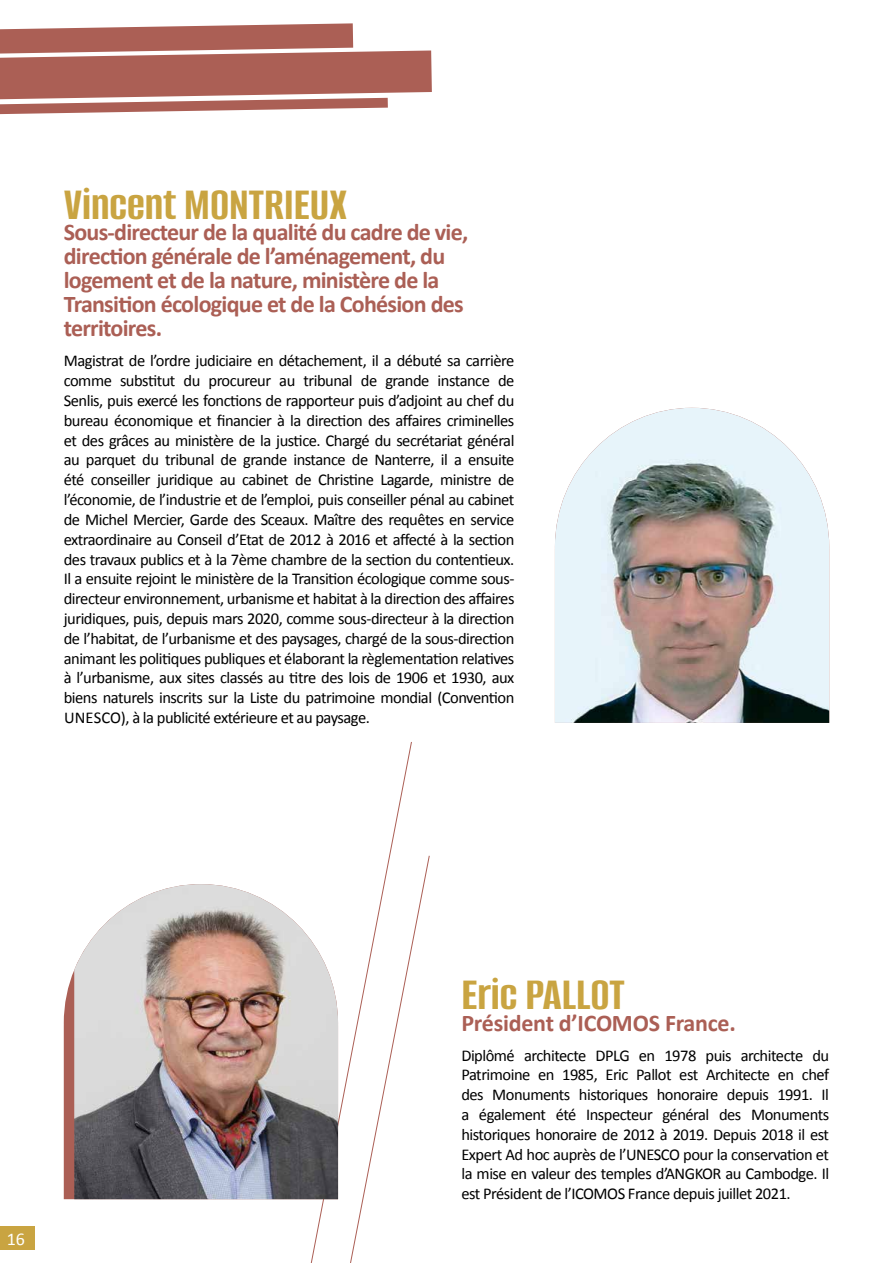
<style>
.page{position:relative;width:893px;height:1263px;background:#fff}
.page>*{position:absolute;margin:0;border:0;box-sizing:border-box;transform-origin:0 0}
.t1{font:700 48px "Alumni Sans";color:#c9a441}
.t2{font:700 24px/24px "Calibri";letter-spacing:-.03em;color:#ab5f55}
.t3{font:700 24px "Calibri";letter-spacing:-.01em;color:#ab5f55}
.t4{font:18px "Calibri";color:#fff}
.t5{font:16.5px/19.8px "Calibri";letter-spacing:-.03em;color:#000;text-align:justify}
</style>
<div class="page">
<div style="left:0;top:1226px;width:34px;height:24px;background:#c9a441"></div>
<svg style="left:389px;top:742px;width:23px;height:113px"></svg>
<svg style="left:310px;top:855px;width:120px;height:408px"></svg>
<img style="left:555px;top:408px;width:274px;height:315px">
<svg style="left:64px;top:971px;width:10px;height:228px;background:#b06a61"></svg>
<img style="left:74px;top:884px;width:264px;height:315px">
<svg style="left:0;top:23px;width:432px;height:91px"></svg>
<p class="t1" style="left:64px;top:180px;width:285px">Vincent MONTRIEUX</p>
<p class="t2" style="left:64px;top:220px;width:406px">Sous-directeur de la qualité du cadre de vie, direction générale de l’aménagement, du logement et de la nature, ministère de la Transition écologique et de la Cohésion des territoires.</p>
<p class="t5" style="left:64px;top:351px;width:452px">Magistrat de l’ordre judiciaire en détachement, il a débuté sa carrière comme substitut du procureur au tribunal de grande instance de Senlis, puis exercé les fonctions de rapporteur puis d’adjoint au chef du bureau économique et financier à la direction des affaires criminelles et des grâces au ministère de la justice. Chargé du secrétariat général au parquet du tribunal de grande instance de Nanterre, il a ensuite été conseiller juridique au cabinet de Christine Lagarde, ministre de l’économie, de l’industrie et de l’emploi, puis conseiller pénal au cabinet de Michel Mercier, Garde des Sceaux. Maître des requêtes en service extraordinaire au Conseil d’Etat de 2012 à 2016 et affecté à la section des travaux publics et à la 7ème chambre de la section du contentieux.<br>Il a ensuite rejoint le ministère de la Transition écologique comme sous&shy;directeur environnement, urbanisme et habitat à la direction des affaires juridiques, puis, depuis mars 2020, comme sous-directeur à la direction de l’habitat, de l’urbanisme et des paysages, chargé de la sous-direction animant les politiques publiques et élaborant la règlementation relatives à l’urbanisme, aux sites classés au titre des lois de 1906 et 1930, aux biens naturels inscrits sur la Liste du patrimoine mondial (Convention UNESCO), à la publicité extérieure et au paysage.</p>
<p class="t4" style="left:7px;top:1227px;width:20px">16</p>
<p class="t1" style="left:461px;top:970px;width:165px">Eric PALLOT</p>
<p class="t3" style="left:461px;top:1007px;width:276px">Président d’ICOMOS France.</p>
<p class="t5" style="left:461px;top:1045px;width:369px">Diplômé architecte DPLG en 1978 puis architecte du Patrimoine en 1985, Eric Pallot est Architecte en chef des Monuments historiques honoraire depuis 1991. Il a également été Inspecteur général des Monuments historiques honoraire de 2012 à 2019. Depuis 2018 il est Expert Ad hoc auprès de l’UNESCO pour la conservation et la mise en valeur des temples d’ANGKOR au Cambodge. Il est Président de l’ICOMOS France depuis juillet 2021.</p>
</div>
